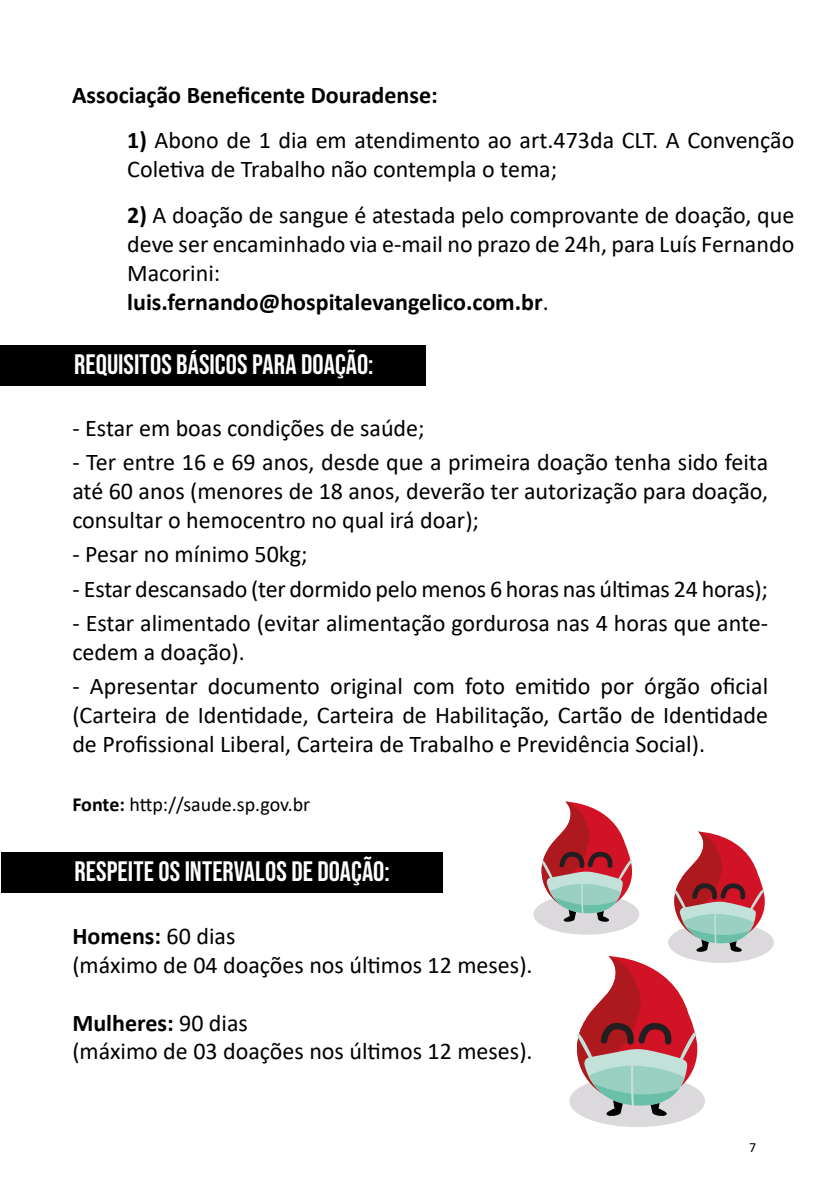
<style>
.page{position:relative;width:840px;height:1191px;background:#fff}
.page>*{position:absolute;margin:0;border:0;box-sizing:border-box;transform-origin:0 0}
.t1{font:28px "Bebas Neue";color:#fff}
.t2{font:24px/28.8px "Calibri";color:#000}
.t3{font:700 24px "Calibri";color:#000}
.t4{font:20px "Calibri";color:#000}
.t5{font:14px "Calibri";color:#000}
.s1{font-weight:700}
</style>
<div class="page">
<div style="left:0;top:345px;width:425px;height:40px;background:#000"></div>
<div style="left:2px;top:852px;width:440px;height:40px;background:#000"></div>
<div style="left:569px;top:1075px;width:135px;height:52px;background:#dbd9dc;border-radius:50%"></div>
<div style="left:533px;top:894px;width:106px;height:40px;background:#dbd9dc;border-radius:50%"></div>
<div style="left:667px;top:922px;width:106px;height:41px;background:#dbd9dc;border-radius:50%"></div>
<svg style="left:540px;top:801px;width:224px;height:316px"></svg>
<p class="t3" style="left:72px;top:78px;width:367px">Associação Beneficente Douradense:</p>
<p class="t2" style="left:127px;top:125px;width:668px"><span class="s1">1)</span> Abono de 1 dia em atendimento ao art.473da CLT. A Convenção<br>Coletiva de Trabalho não contempla o tema;</p>
<p class="t2" style="left:127px;top:200px;width:668px"><span class="s1">2)</span> A doação de sangue é atestada pelo comprovante de doação, que deve ser encaminhado via e-mail no prazo de 24h, para Luís Fernando Macorini:<br><span class="s1">luis.fernando@hospitalevangelico.com.br</span>.</p>
<p class="t1" style="left:74px;top:348px;width:300px">REQUISITOS BÁSICOS PARA DOAÇÃO:</p>
<p class="t2" style="left:72px;top:413px;width:353px">- Estar em boas condições de saúde;</p>
<p class="t2" style="left:72px;top:447px;width:697px;text-align:justify">- Ter entre 16 e 69 anos, desde que a primeira doação tenha sido feita até 60 anos (menores de 18 anos, deverão ter autorização para doação, consultar o hemocentro no qual irá doar);</p>
<p class="t2" style="left:72px;top:539px;width:237px">- Pesar no mínimo 50kg;</p>
<p class="t2" style="left:72px;top:574px;width:696px">- Estar descansado (ter dormido pelo menos 6 horas nas últimas 24 horas);</p>
<p class="t2" style="left:72px;top:608px;width:697px">- Estar alimentado (evitar alimentação gordurosa nas 4 horas que ante&shy;cedem a doação).</p>
<p class="t2" style="left:72px;top:671px;width:697px;text-align:justify">- Apresentar documento original com foto emitido por órgão oficial (Carteira de Identidade, Carteira de Habilitação, Cartão de Identidade de Profissional Liberal, Carteira de Trabalho e Previdência Social).</p>
<p class="t4" style="left:72px;top:790px;width:239px"><span class="s1">Fonte:</span> http://saude.sp.gov.br</p>
<p class="t1" style="left:74px;top:855px;width:316px">RESPEITE OS INTERVALOS DE DOAÇÃO:</p>
<p class="t2" style="left:72px;top:921px;width:461px"><span class="s1">Homens:</span> 60 dias<br>(máximo de 04 doações nos últimos 12 meses).</p>
<p class="t2" style="left:72px;top:1007px;width:461px"><span class="s1">Mulheres:</span> 90 dias<br>(máximo de 03 doações nos últimos 12 meses).</p>
<p class="t5" style="left:748px;top:1137px;width:9px">7</p>
</div>
